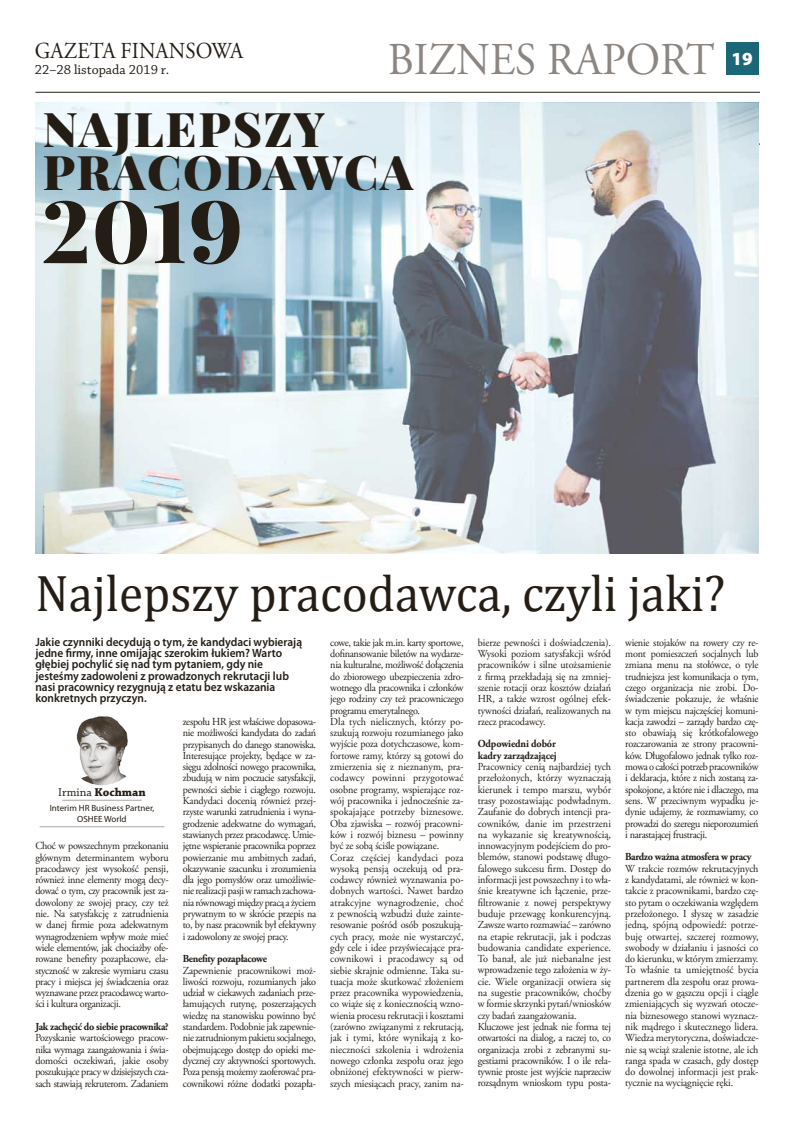
<style>
.page{position:relative;width:794px;height:1134px;background:#fff}
.page>*{position:absolute;margin:0;border:0;box-sizing:border-box;transform-origin:0 0}
.t1{font:900 86.5px "Playfair Display";color:#241d16}
.t2{font:51.7px "Cambria";color:#241d16;scale:.95 1}
.t3{font:900 47.9px/43.3px "Playfair Display";letter-spacing:.035em;color:#241d16}
.t4{font:45.5px "Adobe Garamond Pro";color:#8c8682;scale:.95 1}
.t5{font:22.8px "Adobe Garamond Pro";letter-spacing:.005em;color:#241d16;scale:.92 1}
.t6{font:900 18.5px "Myriad Pro";color:#fff}
.t7{font:13.9px "Chaparral Pro";color:#241d16}
.t8{font:600 12px/11.3px "Myriad Pro";color:#241d16;scale:.95 1}
.t9{font:700 12px "Chaparral Pro";color:#241d16}
.t10{font:10.7px/11.3px "Adobe Garamond Pro";letter-spacing:-.01em;color:#241d16;text-align:justify;scale:.95 1}
.t11{font:700 10.7px "Adobe Garamond Pro";letter-spacing:-.03em;color:#241d16;scale:.95 1}
.t12{font:700 10.7px/11.3px "Adobe Garamond Pro";letter-spacing:-.01em;color:#241d16;scale:.95 1}
.t13{font:9px/11px "Myriad Pro";color:#241d16;text-align:center}
.s1{font-weight:400}
</style>
<div class="page">
<hr style="left:35px;top:144px;width:725px;height:1px;background:#241d16">
<hr style="left:35px;top:92px;width:725px;height:1px;background:#241d16">
<div style="left:726px;top:43px;width:32px;height:32px;background:#1b6778"></div>
<hr style="left:62px;top:800px;width:80px;height:1px;background:#241d16">
<img style="left:76px;top:716px;width:52px;height:69px">
<hr style="left:40px;top:827px;width:124px;height:1px;background:#241d16">
<svg style="left:35px;top:103px;width:723px;height:450px"></svg>
<h3 class="t5" style="left:35px;top:42px;width:228px">gazeta finansowa</h3>
<p class="t7" style="left:35px;top:64px;width:136px">22–28 listopada 2019 r.</p>
<h3 class="t4" style="left:388px;top:42px;width:345px">Biznes RaPoRt</h3>
<h3 class="t3" style="left:43px;top:112px;width:372px">NAJLEPSZY<br>PRACODAWCA</h3>
<h1 class="t1" style="left:42px;top:162px;width:203px">2019</h1>
<h3 class="t6" style="left:731px;top:50px;width:23px">1919</h3>
<h2 class="t2" style="left:35px;top:575px;width:727px">Najlepszy pracodawca, czyli jaki?</h2>
<p class="t8" style="left:35px;top:636px;width:282px">Jakie czynniki decydują o tym, że kandydaci wybierają jedne firmy, inne omijając szerokim łukiem? Warto głębiej pochylić się nad tym pytaniem, gdy nie jesteśmy zadowoleni z prowadzonych rekrutacji lub nasi pracownicy rezygnują z etatu bez wskazania konkretnych przyczyn.</p>
<p class="t10" style="left:625px;top:638px;width:142px">wienie stojaków na rowery czy re&shy;mont pomieszczeń socjalnych lub zmiana menu na stołówce, o tyle trudniejsza jest komunikacja o tym, czego organizacja nie zrobi. Do&shy;świadczenie pokazuje, że właśnie w tym miejscu najczęściej komuni&shy;kacja zawodzi – zarządy bardzo czę&shy;sto obawiają się krótkofalowego rozczarowania ze strony pracowni&shy;ków. Długofalowo jednak tylko roz&shy;mowa o całości potrzeb pracowników i deklaracja, które z nich zostaną za&shy;spokojone, a które nie i dlaczego, ma sens. w przeciwnym wypadku je&shy;dynie udajemy, że rozmawiamy, co prowadzi do szeregu nieporozumień i narastającej frustracji.</p>
<p class="t11" style="left:625px;top:853px;width:134px">Bardzo ważna atmosfera w pracy</p>
<p class="t10" style="left:625px;top:864px;width:142px">w trakcie rozmów rekrutacyjnych z kandydatami, ale również w kon&shy;takcie z pracownikami, bardzo czę&shy;sto pytam o oczekiwania względem przełożonego. i słyszę w zasadzie jedną, spójną odpowiedź: potrze&shy;buję otwartej, szczerej rozmowy, swobody w działaniu i jasności co do kierunku, w którym zmierzamy. to właśnie ta umiejętność bycia partnerem dla zespołu oraz prowa&shy;dzenia go w gąszczu opcji i ciągle zmieniających się wyzwań otocze&shy;nia biznesowego stanowi wyznacz&shy;nik mądrego i skutecznego lidera. wiedza merytoryczna, doświadcze&shy;nie są wciąż szalenie istotne, ale ich ranga spada w czasach, gdy dostęp do dowolnej informacji jest prak&shy;tycznie na wyciągnięcie ręki.</p>
<p class="t10" style="left:330px;top:638px;width:142px;text-align:left">cowe, takie jak m.in. karty sportowe, dofinansowanie biletów na wydarze&shy;nia kulturalne, możliwość dołączenia do zbiorowego ubezpieczenia zdro&shy;wotnego dla pracownika i członków jego rodziny czy też pracowniczego programu emerytalnego.<br>Dla tych nielicznych, którzy po&shy;szukują rozwoju rozumianego jako wyjście poza dotychczasowe, kom&shy;fortowe ramy, którzy są gotowi do zmierzenia się z nieznanym, pra&shy;codawcy powinni przygotować osobne programy, wspierające roz&shy;wój pracownika i jednocześnie za&shy;spokajające potrzeby biznesowe. oba zjawiska – rozwój pracowni&shy;ków i rozwój biznesu – powinny być ze sobą ściśle powiązane.<br>Coraz częściej kandydaci poza wysoką pensją oczekują od pra&shy;codawcy również wyznawania po&shy;dobnych wartości. nawet bardzo atrakcyjne wynagrodzenie, choć z pewnością wzbudzi duże zainte&shy;resowanie pośród osób poszukują&shy;cych pracy, może nie wystarczyć, gdy cele i idee przyświecające pra&shy;cownikowi i pracodawcy są od siebie skrajnie odmienne. taka su&shy;tuacja może skutkować złożeniem przez pracownika wypowiedzenia, co wiąże się z koniecznością wzno&shy;wienia procesu rekrutacji i kosztami (zarówno związanymi z rekrutacją, jak i tymi, które wynikają z ko&shy;nieczności szkolenia i wdrożenia nowego członka zespołu oraz jego obniżonej efektywności w pierw&shy;szych miesiącach pracy, zanim na-</p>
<p class="t10" style="left:478px;top:638px;width:142px">bierze pewności i doświadczenia). wysoki poziom satysfakcji wśród pracowników i silne utożsamienie z firmą przekładają się na zmniej&shy;szenie rotacji oraz kosztów działań HR, a także wzrost ogólnej efek&shy;tywności działań, realizowanych na rzecz pracodawcy.</p>
<p class="t10" style="left:183px;top:717px;width:142px">zespołu HR jest właściwe dopasowa&shy;nie możliwości kandydata do zadań przypisanych do danego stanowiska. interesujące projekty, będące w za&shy;sięgu zdolności nowego pracownika, zbudują w nim poczucie satysfakcji, pewności siebie i ciągłego rozwoju.<br>Kandydaci docenią również przej&shy;rzyste warunki zatrudnienia i wyna&shy;grodzenie adekwatne do wymagań, stawianych przez pracodawcę. Umie&shy;jętne wspieranie pracownika poprzez powierzanie mu ambitnych zadań, okazywanie szacunku i zrozumienia dla jego pomysłów oraz umożliwie&shy;nie realizacji pasji w ramach zachowa&shy;nia równowagi między pracą a życiem prywatnym to w skrócie przepis na to, by nasz pracownik był efektywny i zadowolony ze swojej pracy.</p>
<p class="t11" style="left:183px;top:954px;width:90px">Benefity pozapłacowe</p>
<p class="t10" style="left:183px;top:965px;width:142px">zapewnienie pracownikowi moż&shy;liwości rozwoju, rozumianych jako udział w ciekawych zadaniach prze&shy;łamujących rutynę, poszerzających wiedzę na stanowisku powinno być standardem. Podobnie jak zapewnie&shy;nie zatrudnionym pakietu socjalnego, obejmującego dostęp do opieki me&shy;dycznej czy aktywności sportowych.<br>Poza pensją możemy zaoferować pra&shy;cownikowi różne dodatki pozapła-</p>
<p class="t12" style="left:478px;top:739px;width:85px">Odpowiedni dobór kadry zarządzającej</p>
<p class="t10" style="left:478px;top:762px;width:142px;text-align:left">Pracownicy cenią najbardziej tych przełożonych, którzy wyznaczają kierunek i tempo marszu, wybór trasy pozostawiając podwładnym. zaufanie do dobrych intencji pra&shy;cowników, danie im przestrzeni na wykazanie się kreatywnością, innowacyjnym podejściem do pro&shy;blemów, stanowi podstawę długo&shy;falowego sukcesu firm. Dostęp do informacji jest powszechny i to wła&shy;śnie kreatywne ich łączenie, prze&shy;filtrowanie z nowej perspektywy buduje przewagę konkurencyjną. zawsze warto rozmawiać – zarówno na etapie rekrutacji, jak i podczas budowania candidate experience. to banał, ale już niebanalne jest wprowadzenie tego założenia w ży&shy;cie. wiele organizacji otwiera się na sugestie pracowników, choćby w formie skrzynki pytań/wniosków czy badań zaangażowania.<br>Kluczowe jest jednak nie forma tej otwartości na dialog, a raczej to, co organizacja zrobi z zebranymi su&shy;gestiami pracowników. i o ile rela&shy;tywnie proste jest wyjście naprzeciw rozsądnym wnioskom typu posta-</p>
<p class="t9" style="left:58px;top:787px;width:89px"><span class="s1">Irmina</span> Kochman</p>
<p class="t13" style="left:50px;top:802px;width:106px">Interim HR Business Partner,<br>OSHEE World</p>
<p class="t10" style="left:35px;top:841px;width:142px">Choć w powszechnym przekonaniu głównym determinantem wyboru pracodawcy jest wysokość pensji, również inne elementy mogą decy&shy;dować o tym, czy pracownik jest za&shy;dowolony ze swojej pracy, czy też nie. na satysfakcję z zatrudnienia w danej firmie poza adekwatnym wynagrodzeniem wpływ może mieć wiele elementów, jak chociażby ofe&shy;rowane benefity pozapłacowe, ela&shy;styczność w zakresie wymiaru czasu pracy i miejsca jej świadczenia oraz wyznawane przez pracodawcę warto&shy;ści i kultura organizacji.</p>
<p class="t11" style="left:35px;top:1022px;width:142px">Jak zachęcić do siebie pracownika?</p>
<p class="t10" style="left:35px;top:1033px;width:142px">Pozyskanie wartościowego pracow&shy;nika wymaga zaangażowania i świa&shy;domości oczekiwań, jakie osoby poszukujące pracy w dzisiejszych cza&shy;sach stawiają rekruterom. zadaniem</p>
</div>
